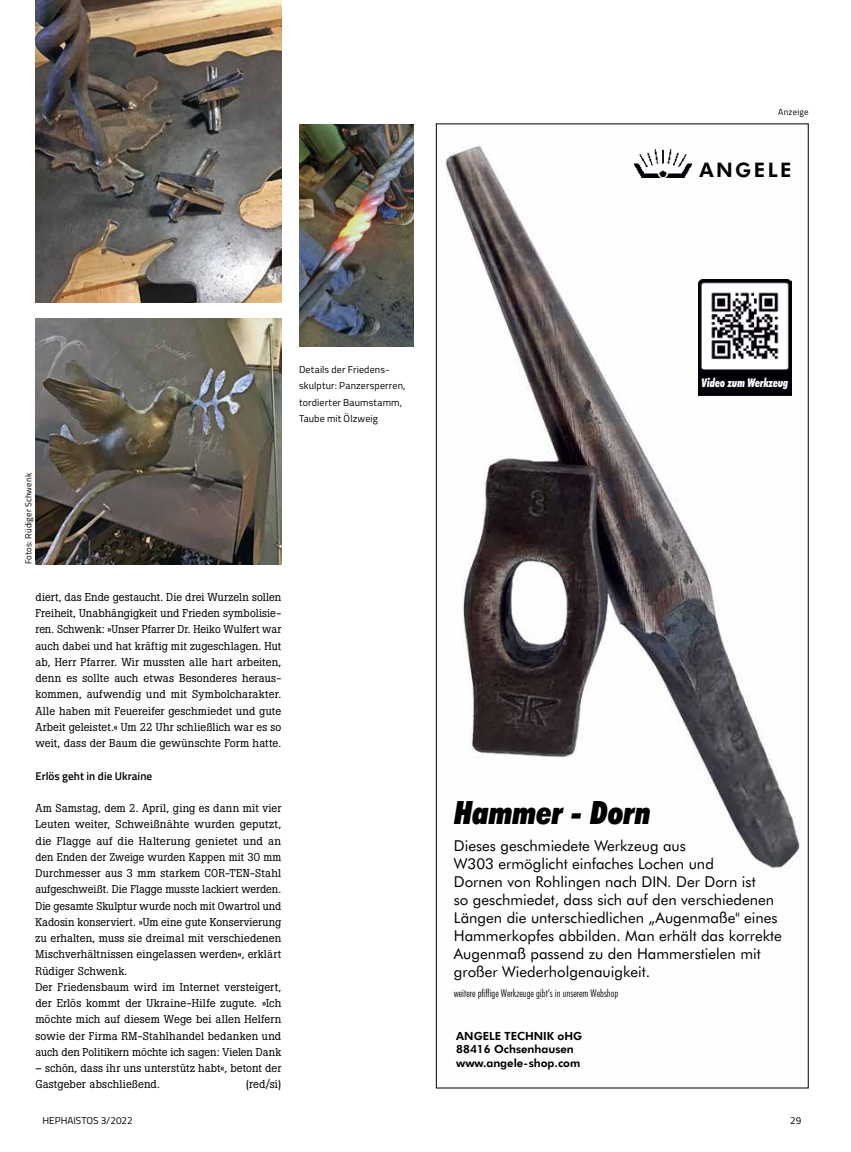
<style>
.page{position:relative;width:851px;height:1152px;background:#fff}
.page>*{position:absolute;margin:0;border:0;box-sizing:border-box;transform-origin:0 0}
.t1{font:italic 900 condensed 32.25px "Futura BT";color:#000}
.t2{font:800 20px "Futura BT";letter-spacing:.125em;color:#000}
.t3{font:15px/18px "Futura BT";color:#000}
.t4{font:italic 900 condensed 12px "Futura BT";color:#fff;scale:.86 1}
.t5{font:11.25px/16.2px "Boton";letter-spacing:.01em;color:#000}
.t6{font:800 11.25px/13.5px "Futura BT";color:#000}
.t7{font:600 11.25px "Titillium";color:#000}
.t8{font:300 condensed 10.88px "Futura BT";color:#040007}
.t9{font:10px/16.2px "Titillium";letter-spacing:.015em;color:#000}
.t10{font:8.75px "Titillium";letter-spacing:.02em;color:#000}
</style>
<div class="page">
<img style="left:299px;top:124px;width:114px;height:222px">
<img style="left:35px;top:318px;width:246px;height:246px">
<img style="left:445px;top:145px;width:355px;height:724px">
<img style="left:633px;top:149px;width:59px;height:28px">
<img style="left:698px;top:279px;width:93px;height:116px">
<img style="left:35px;top:0;width:246px;height:302px">
<p class="t10" style="left:778px;top:106px;width:32px">Anzeige</p>
<h2 class="t2" style="left:699px;top:158px;width:93px">ANGELE</h2>
<p class="t9" style="left:299px;top:361px;width:108px">Details der Friedens&shy;skulptur: Panzersperren, tordierter Baumstamm,<br>Taube mit Ölzweig</p>
<p class="t10" style="left:22px;top:564px;width:93px;rotate:-90deg">Fotos: Rüdiger Schwenk</p>
<p class="t5" style="left:35px;top:589px;width:247px;text-align:justify">diert, das Ende gestaucht. Die drei Wurzeln sollen Freiheit, Unabhängigkeit und Frieden symbolisie&shy;ren. Schwenk: »Unser Pfarrer Dr. Heiko Wulfert war auch dabei und hat kräftig mit zugeschlagen. Hut ab, Herr Pfarrer. Wir mussten alle hart arbeiten, denn es sollte auch etwas Besonderes heraus&shy;kommen, aufwendig und mit Symbolcharakter.<br>Alle haben mit Feuereifer geschmiedet und gute Arbeit geleistet.« Um 22 Uhr schließlich war es so weit, dass der Baum die gewünschte Form hatte.</p>
<p class="t7" style="left:35px;top:767px;width:118px">Erlös geht in die Ukraine</p>
<p class="t5" style="left:35px;top:800px;width:247px">Am Samstag, dem 2. April, ging es dann mit vier Leuten weiter, Schweißnähte wurden geputzt, die Flagge auf die Halterung genietet und an den Enden der Zweige wurden Kappen mit 30 mm Durchmesser aus 3 mm starkem COR-TEN-Stahl aufgeschweißt. Die Flagge musste lackiert werden.<br>Die gesamte Skulptur wurde noch mit Owartrol und Kadosin konserviert. »Um eine gute Konservierung zu erhalten, muss sie dreimal mit verschiedenen Mischverhältnissen eingelassen werden«, erklärt Rüdiger Schwenk.<br>Der Friedensbaum wird im Internet versteigert, der Erlös kommt der Ukraine-Hilfe zugute. »Ich möchte mich auf diesem Wege bei allen Helfern sowie der Firma RM-Stahlhandel bedanken und auch den Politikern möchte ich sagen: Vielen Dank</p>
<p class="t5" style="left:35px;top:1060px;width:247px">– schön, dass ihr uns unterstütz habt«, betont der<br>Gastgeber abschließend.</p>
<p class="t5" style="left:246px;top:1076px;width:37px">(red/si)</p>
<p class="t4" style="left:701px;top:375px;width:102px">Video zum Werkzeug</p>
<h1 class="t1" style="left:454px;top:793px;width:198px">Hammer - Dorn</h1>
<p class="t3" style="left:454px;top:836px;width:329px">Dieses geschmiedete Werkzeug aus<br>W303 ermöglicht einfaches Lochen und<br>Dornen von Rohlingen nach DIN. Der Dorn ist<br>so geschmiedet, dass sich auf den verschiedenen Längen die unterschiedlichen „Augenmaße" eines Hammerkopfes abbilden. Man erhält das korrekte Augenmaß passend zu den Hammerstielen mit großer Wiederholgenauigkeit.</p>
<p class="t8" style="left:454px;top:986px;width:166px">weitere pfiffige Werkzeuge gibt‘s in unserem Webshop</p>
<p class="t6" style="left:456px;top:1028px;width:127px">ANGELE TECHNIK oHG<br>88416 Ochsenhausen www.angele-shop.com</p>
<p class="t9" style="left:43px;top:1112px;width:92px">HEPHAISTOS 3/2022</p>
<p class="t9" style="left:790px;top:1112px;width:13px">29</p>
</div>
